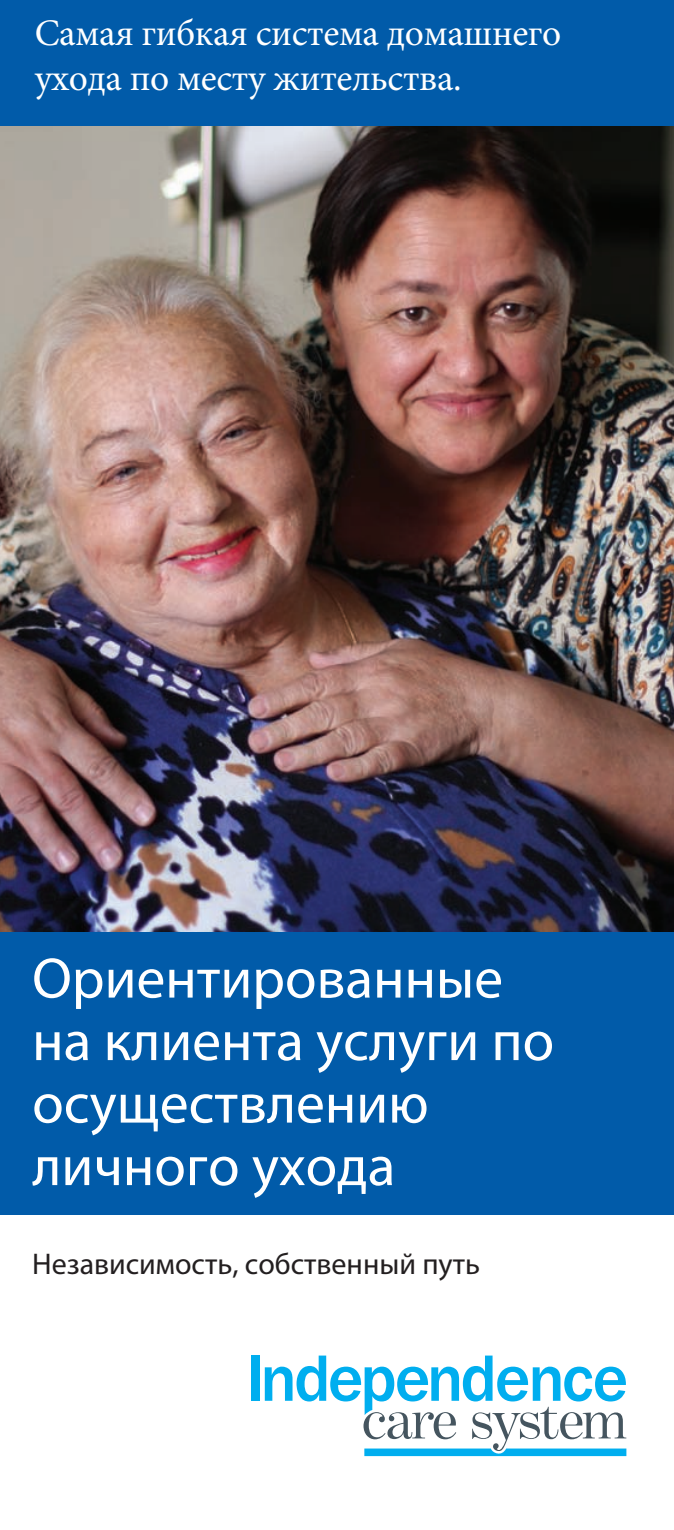
<style>
.page{position:relative;width:674px;height:1530px;background:#fff}
.page>*{position:absolute;margin:0;border:0;box-sizing:border-box;transform-origin:0 0}
.t1{font:57.5px/62.5px "Myriad Pro";color:#fff}
.t2{font:37.5px/45px "Minion Pro";letter-spacing:-.01em;color:#fff}
.t3{font:30px "Myriad Pro";color:#231f20}
</style>
<div class="page">
<div style="left:0;top:930px;width:673px;height:285px;background:#015ba9"></div>
<div style="left:251px;top:1356px;width:8px;height:45px;background:#00aeef"></div>
<svg style="left:265px;top:1356px;width:361px;height:100px"></svg>
<img style="left:0;top:125px;width:673px;height:807px">
<div style="left:0;top:0;width:673px;height:125px;background:#015ba9"></div>
<p class="t2" style="left:35px;top:10px;width:528px">Самая гибкая система домашнего ухода по месту жительства.</p>
<p class="t1" style="left:32px;top:946px;width:523px">Ориентированные на клиента услуги по осуществлению личного ухода</p>
<p class="t3" style="left:32px;top:1245px;width:449px">Независимость, собственный путь</p>
</div>
